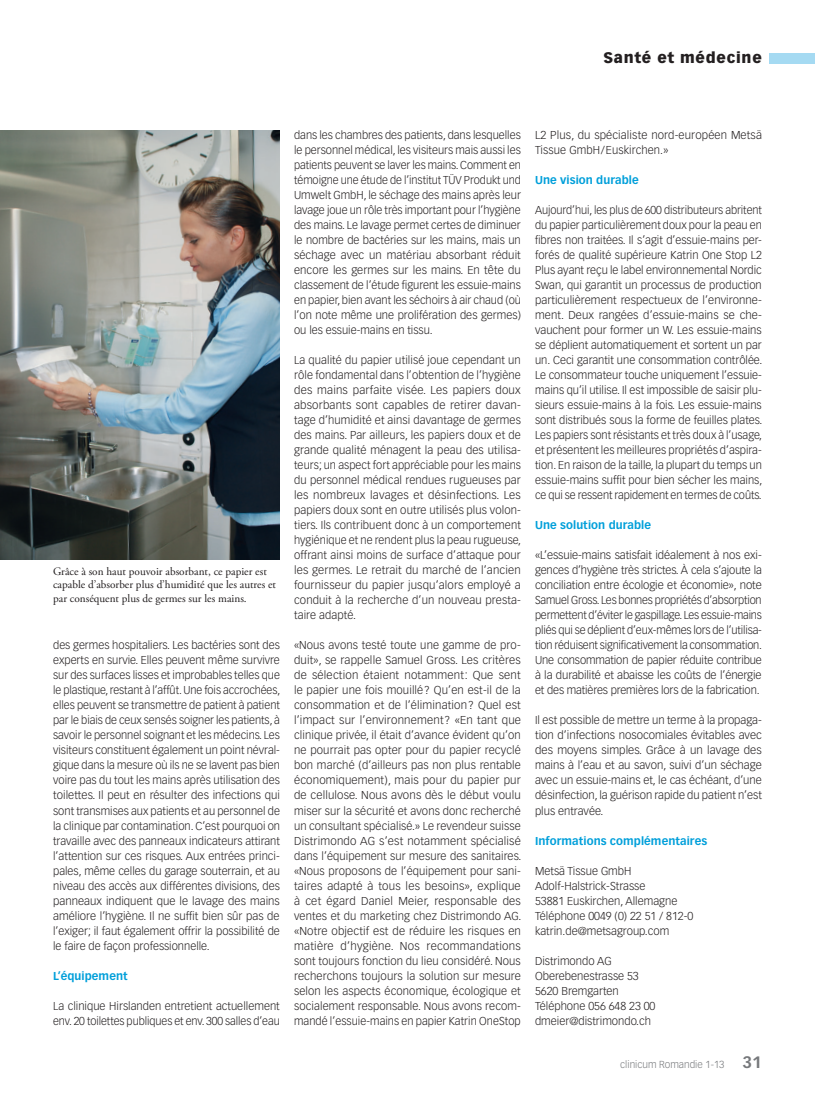
<style>
.page{position:relative;width:815px;height:1099px;background:#fff}
.page>*{position:absolute;margin:0;border:0;box-sizing:border-box;transform-origin:0 0}
.t1{font:900 15px "Vectora LT Std";letter-spacing:.05em;color:#231f20}
.t2{font:300 11.25px/15px "Vectora LT Std";color:#231f20;text-align:justify}
.t3{font:11.25px/13.5px "Adobe Garamond Pro";color:#231f20}
.t4{font:700 11.25px "Vectora LT Std";letter-spacing:.005em;color:#009fda}
.t5{font:300 10px "Vectora LH";color:#76787b}
.s1{font-weight:700;font-size:16.25px}
</style>
<div class="page">
<img style="left:0;top:130px;width:280px;height:429px">
<div style="left:770px;top:53px;width:45px;height:10px;background:#a5daf2"></div>
<h1 class="t1" style="left:603px;top:49px;width:160px">Santé et médecine</h1>
<p class="t3" style="left:53px;top:564px;width:224px">Grâce à son haut pouvoir absorbant, ce papier est capable d’absorber plus d’humidité que les autres et par conséquent plus de germes sur les mains.</p>
<p class="t2" style="left:53px;top:638px;width:229px">des germes hospitaliers. Les bactéries sont des experts en survie. Elles peuvent même survivre sur des surfaces lisses et improbables telles que le plastique, restant à l’affût. Une fois accrochées, elles peuvent se transmettre de patient à patient par le biais de ceux sensés soigner les patients, à savoir le personnel soignant et les médecins. Les visiteurs constituent également un point névral&shy;gique dans la mesure où ils ne se lavent pas bien voire pas du tout les mains après utilisation des toilettes. Il peut en résulter des infections qui sont transmises aux patients et au personnel de la clinique par contamination. C’est pourquoi on travaille avec des panneaux indicateurs attirant l’attention sur ces risques. Aux entrées princi&shy;pales, même celles du garage souterrain, et au niveau des accès aux différentes divisions, des panneaux indiquent que le lavage des mains améliore l’hygiène. Il ne suffit bien sûr pas de l’exiger; il faut également offrir la possibilité de le faire de façon professionnelle.</p>
<p class="t4" style="left:53px;top:968px;width:76px">L’équipement</p>
<p class="t2" style="left:53px;top:998px;width:228px">La clinique Hirslanden entretient actuellement env. 20 toilettes publiques et env. 300 salles d’eau</p>
<p class="t2" style="left:294px;top:128px;width:228px">dans les chambres des patients, dans lesquelles le personnel médical, les visiteurs mais aussi les patients peuvent se laver les mains. Comment en témoigne une étude de l’institut TÜV Produkt und Umwelt GmbH, le séchage des mains après leur lavage joue un rôle très important pour l’hygiène des mains. Le lavage permet certes de diminuer le nombre de bactéries sur les mains, mais un séchage avec un matériau absorbant réduit encore les germes sur les mains. En tête du classement de l’étude figurent les essuie-mains en papier, bien avant les séchoirs à air chaud (où l’on note même une prolifération des germes) ou les essuie-mains en tissu.</p>
<p class="t2" style="left:294px;top:353px;width:228px">La qualité du papier utilisé joue cependant un rôle fondamental dans l’obtention de l’hygiène des mains parfaite visée. Les papiers doux absorbants sont capables de retirer davan&shy;tage d’humidité et ainsi davantage de germes des mains. Par ailleurs, les papiers doux et de grande qualité ménagent la peau des utilisa&shy;teurs; un aspect fort appréciable pour les mains du personnel médical rendues rugueuses par les nombreux lavages et désinfections. Les papiers doux sont en outre utilisés plus volon&shy;tiers. Ils contribuent donc à un comportement hygiénique et ne rendent plus la peau rugueuse, offrant ainsi moins de surface d’attaque pour les germes. Le retrait du marché de l’ancien fournisseur du papier jusqu’alors employé a conduit à la recherche d’un nouveau presta&shy;taire adapté.</p>
<p class="t2" style="left:294px;top:638px;width:229px">«Nous avons testé toute une gamme de pro&shy;duit», se rappelle Samuel Gross. Les critères de sélection étaient notamment: Que sent le papier une fois mouillé? Qu’en est-il de la consommation et de l’élimination? Quel est l’impact sur l’environnement? «En tant que clinique privée, il était d’avance évident qu’on ne pourrait pas opter pour du papier recyclé bon marché (d’ailleurs pas non plus rentable économiquement), mais pour du papier pur de cellulose. Nous avons dès le début voulu miser sur la sécurité et avons donc recherché un consultant spécialisé.» Le revendeur suisse Distrimondo AG s’est notamment spécialisé dans l’équipement sur mesure des sanitaires. «Nous proposons de l’équipement pour sani&shy;taires adapté à tous les besoins», explique à cet égard Daniel Meier, responsable des ventes et du marketing chez Distrimondo AG. «Notre objectif est de réduire les risques en matière d’hygiène. Nos recommandations sont toujours fonction du lieu considéré. Nous recherchons toujours la solution sur mesure selon les aspects économique, écologique et socialement responsable. Nous avons recom&shy;mandé l’essuie-mains en papier Katrin OneStop</p>
<p class="t2" style="left:535px;top:128px;width:228px">L2 Plus, du spécialiste nord-européen Metsä<br>Tissue GmbH/Euskirchen.»</p>
<p class="t4" style="left:535px;top:173px;width:105px">Une vision durable</p>
<p class="t2" style="left:535px;top:203px;width:229px">Aujourd’hui, les plus de 600 distributeurs abritent du papier particulièrement doux pour la peau en fibres non traitées. Il s’agit d’essuie-mains per&shy;forés de qualité supérieure Katrin One Stop L2<br>Plus ayant reçu le label environnemental Nordic Swan, qui garantit un processus de production particulièrement respectueux de l’environne&shy;ment. Deux rangées d’essuie-mains se che&shy;vauchent pour former un W. Les essuie-mains se déplient automatiquement et sortent un par un. Ceci garantit une consommation contrôlée.<br>Le consommateur touche uniquement l’essuie&shy;mains qu’il utilise. Il est impossible de saisir plu&shy;sieurs essuie-mains à la fois. Les essuie-mains sont distribués sous la forme de feuilles plates.<br>Les papiers sont résistants et très doux à l’usage, et présentent les meilleures propriétés d’aspira&shy;tion. En raison de la taille, la plupart du temps un essuie-mains suffit pour bien sécher les mains, ce qui se ressent rapidement en termes de coûts.</p>
<p class="t4" style="left:535px;top:518px;width:118px">Une solution durable</p>
<p class="t2" style="left:535px;top:548px;width:229px">«L’essuie-mains satisfait idéalement à nos exi&shy;gences d’hygiène très strictes. À cela s’ajoute la conciliation entre écologie et économie», note Samuel Gross. Les bonnes propriétés d’absorption permettent d’éviter le gaspillage. Les essuie-mains pliés qui se déplient d’eux-mêmes lors de l’utilisa&shy;tion réduisent significativement la consommation.<br>Une consommation de papier réduite contribue à la durabilité et abaisse les coûts de l’énergie et des matières premières lors de la fabrication.</p>
<p class="t2" style="left:535px;top:713px;width:228px">Il est possible de mettre un terme à la propaga&shy;tion d’infections nosocomiales évitables avec des moyens simples. Grâce à un lavage des mains à l’eau et au savon, suivi d’un séchage avec un essuie-mains et, le cas échéant, d’une désinfection, la guérison rapide du patient n’est plus entravée.</p>
<p class="t4" style="left:535px;top:833px;width:174px">Informations complémentaires</p>
<p class="t2" style="left:535px;top:863px;width:160px;text-align:left">Metsä Tissue GmbH<br>Adolf-Halstrick-Strasse<br>53881 Euskirchen, Allemagne<br>Téléphone 0049 (0) 22 51 / 812-0 katrin.de@metsagroup.com</p>
<p class="t2" style="left:535px;top:953px;width:122px;text-align:left">Distrimondo AG<br>Oberebenestrasse 53<br>5620 Bremgarten<br>Téléphone 056 648 23 00 dmeier@distrimondo.ch</p>
<p class="t5" style="left:620px;top:1058px;width:143px">clinicum Romandie 1-13 <span class="s1">31</span></p>
</div>
